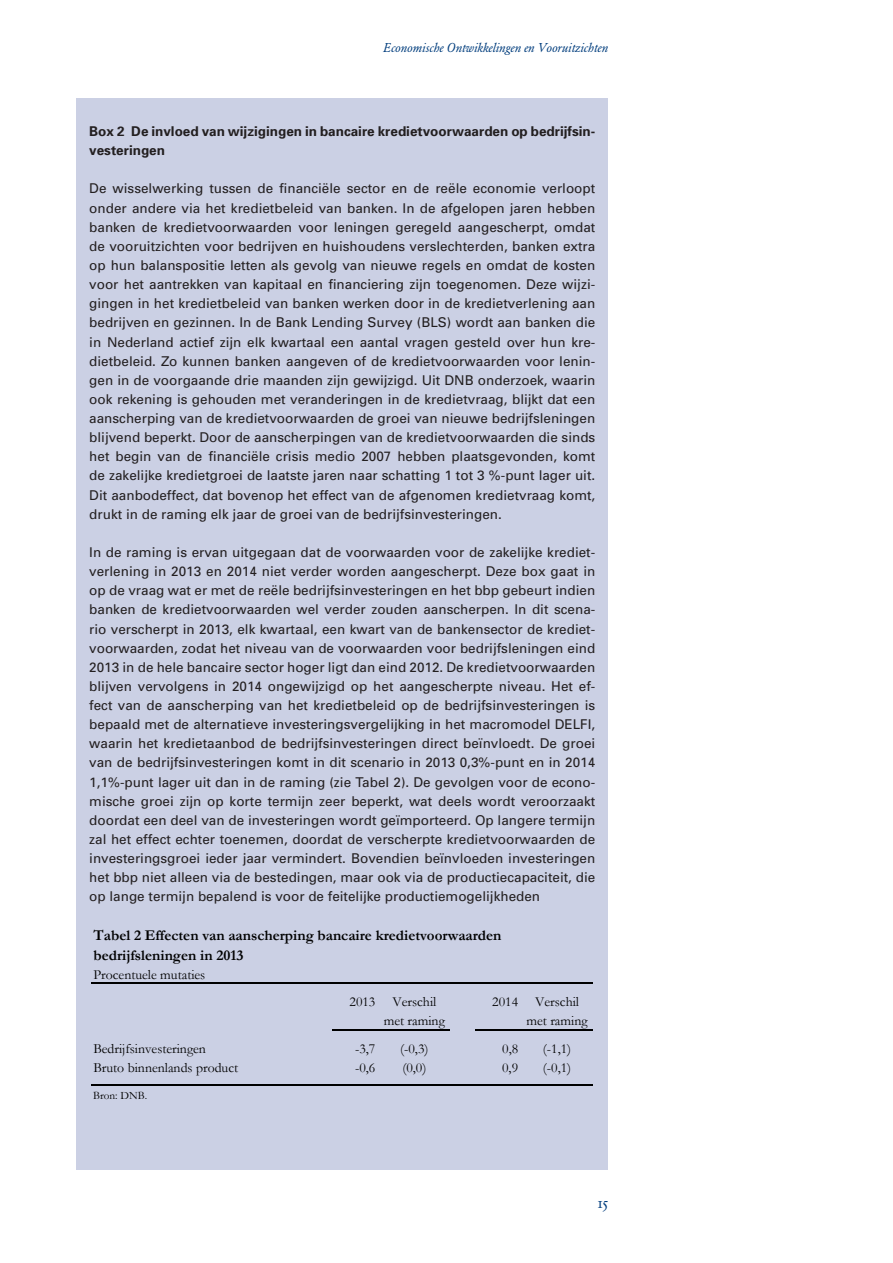
<style>
.page{position:relative;width:893px;height:1263px;background:#fff}
.page>*{position:absolute;margin:0;border:0;box-sizing:border-box;transform-origin:0 0}
.t1{font:15.75px "DNB Garamond";color:#013d7d}
.t2{font:700 15px/20px "Garamond";color:#000}
.t3{font:13.8px "Garamond";color:#000}
.t4{font:13.5px/19.2px "Univers";color:#231f20;text-align:justify}
.t5{font:700 13.5px/19.2px "Univers";color:#231f20}
.t6{font:italic 12.75px "DNB Garamond";color:#013d7d}
.t7{font:11.25px "Garamond";color:#000}
</style>
<div class="page">
<div style="left:77px;top:98px;width:531px;height:1071px;background:#cbd0e4"></div>
<hr style="left:332px;top:1029px;width:118px;height:1px;background:#000">
<hr style="left:91px;top:982px;width:502px;height:1px;background:#000">
<hr style="left:475px;top:1029px;width:118px;height:1px;background:#000">
<hr style="left:91px;top:1085px;width:502px;height:1px;background:#000">
<p class="t6" style="left:383px;top:40px;width:226px">Economische Ontwikkelingen en Vooruitzichten</p>
<p class="t5" style="left:89px;top:121px;width:507px">Box 2 De invloed van wijzigingen in bancaire kredietvoorwaarden op bedrijfsin&shy;vesteringen</p>
<p class="t4" style="left:89px;top:179px;width:508px">De wisselwerking tussen de financiële sector en de reële economie verloopt onder andere via het kredietbeleid van banken. In de afgelopen jaren hebben banken de kredietvoorwaarden voor leningen geregeld aangescherpt, omdat de vooruitzichten voor bedrijven en huishoudens verslechterden, banken extra op hun balanspositie letten als gevolg van nieuwe regels en omdat de kosten voor het aantrekken van kapitaal en financiering zijn toegenomen. Deze wijzi‑ gingen in het kredietbeleid van banken werken door in de kredietverlening aan bedrijven en gezinnen. In de Bank Lending Survey (BLS) wordt aan banken die in Nederland actief zijn elk kwartaal een aantal vragen gesteld over hun kre‑ dietbeleid. Zo kunnen banken aangeven of de kredietvoorwaarden voor lenin‑ gen in de voorgaande drie maanden zijn gewijzigd. Uit DNB onderzoek, waarin ook rekening is gehouden met veranderingen in de kredietvraag, blijkt dat een aanscherping van de kredietvoorwaarden de groei van nieuwe bedrijfsleningen blijvend beperkt. Door de aanscherpingen van de kredietvoorwaarden die sinds het begin van de financiële crisis medio 2007 hebben plaatsgevonden, komt de zakelijke kredietgroei de laatste jaren naar schatting 1 tot 3 %‑punt lager uit.<br>Dit aanbodeffect, dat bovenop het effect van de afgenomen kredietvraag komt, drukt in de raming elk jaar de groei van de bedrijfsinvesteringen.</p>
<p class="t4" style="left:89px;top:542px;width:508px">In de raming is ervan uitgegaan dat de voorwaarden voor de zakelijke krediet‑ verlening in 2013 en 2014 niet verder worden aangescherpt. Deze box gaat in op de vraag wat er met de reële bedrijfsinvesteringen en het bbp gebeurt indien banken de kredietvoorwaarden wel verder zouden aanscherpen. In dit scena‑ rio verscherpt in 2013, elk kwartaal, een kwart van de bankensector de krediet‑ voorwaarden, zodat het niveau van de voorwaarden voor bedrijfsleningen eind 2013 in de hele bancaire sector hoger ligt dan eind 2012. De kredietvoorwaarden blijven vervolgens in 2014 ongewijzigd op het aangescherpte niveau. Het ef‑ fect van de aanscherping van het kredietbeleid op de bedrijfsinvesteringen is bepaald met de alternatieve investeringsvergelijking in het macromodel DELFI, waarin het kredietaanbod de bedrijfsinvesteringen direct beïnvloedt. De groei van de bedrijfsinvesteringen komt in dit scenario in 2013 0,3%‑punt en in 2014<br>1,1%‑punt lager uit dan in de raming (zie Tabel 2). De gevolgen voor de econo‑ mische groei zijn op korte termijn zeer beperkt, wat deels wordt veroorzaakt doordat een deel van de investeringen wordt geïmporteerd. Op langere termijn zal het effect echter toenemen, doordat de verscherpte kredietvoorwaarden de investeringsgroei ieder jaar vermindert. Bovendien beïnvloeden investeringen het bbp niet alleen via de bestedingen, maar ook via de productiecapaciteit, die op lange termijn bepalend is voor de feitelijke productiemogelijkheden</p>
<p class="t2" style="left:94px;top:925px;width:409px">Tabel 2 Effecten van aanscherping bancaire kredietvoorwaarden bedrijfsleningen in 2013</p>
<p class="t3" style="left:93px;top:966px;width:113px">Procentuele mutaties</p>
<p class="t3" style="left:350px;top:994px;width:88px">2013 Verschil</p>
<p class="t3" style="left:492px;top:994px;width:88px">2014 Verschil</p>
<p class="t3" style="left:384px;top:1013px;width:63px">met raming</p>
<p class="t3" style="left:526px;top:1013px;width:63px">met raming</p>
<p class="t3" style="left:93px;top:1041px;width:114px">Bedrijfsinvesteringen</p>
<p class="t3" style="left:355px;top:1041px;width:22px">-3,7</p>
<p class="t3" style="left:400px;top:1041px;width:30px">(-0,3)</p>
<p class="t3" style="left:502px;top:1041px;width:17px">0,8</p>
<p class="t3" style="left:543px;top:1041px;width:30px">(-1,1)</p>
<p class="t3" style="left:93px;top:1060px;width:146px">Bruto binnenlands product</p>
<p class="t3" style="left:355px;top:1060px;width:22px">-0,6</p>
<p class="t3" style="left:402px;top:1060px;width:26px">(0,0)</p>
<p class="t3" style="left:502px;top:1060px;width:17px">0,9</p>
<p class="t3" style="left:543px;top:1060px;width:30px">(-0,1)</p>
<p class="t7" style="left:93px;top:1089px;width:56px">Bron: DNB.</p>
<p class="t1" style="left:598px;top:1193px;width:12px">15</p>
</div>
